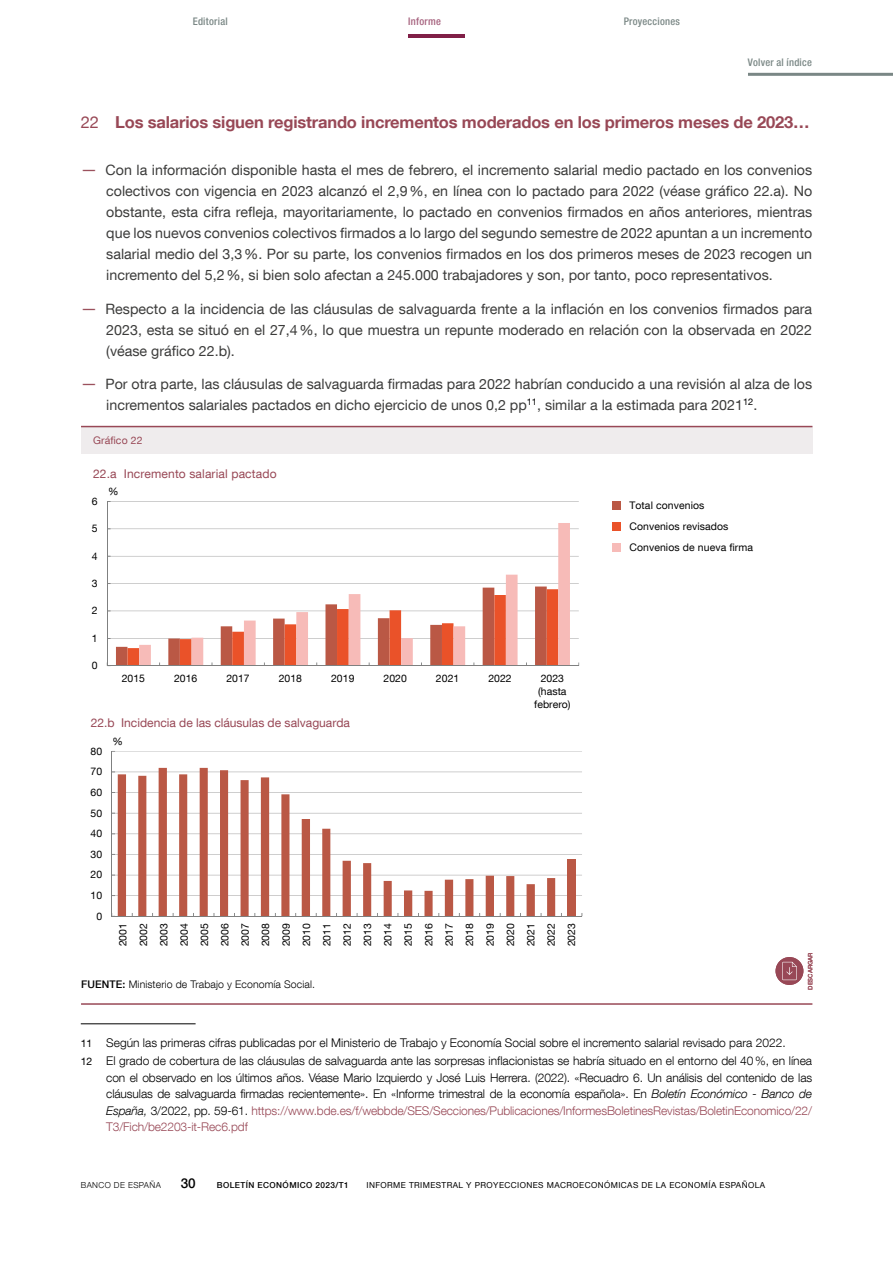
<style>
.page{position:relative;width:893px;height:1263px;background:#fff}
.page>*{position:absolute;margin:0;border:0;box-sizing:border-box;transform-origin:0 0}
.Ladillo_Ficha{font:700 16.5px "Bd E Neue Helvetica";letter-spacing:-.01em;color:#984856}
.Texto_ficha_Bullets{font:14.25px/21px "Bd E Neue Helvetica";color:#3c3c3b;text-align:justify}
.t1{font:500 13.5px "Bd E Neue Helvetica";color:#000}
.Citas_10_fichas{font:300 12px/16.5px "Bd E Neue Helvetica";color:#000;text-align:justify}
.t2{font:12px "Bd E Neue Helvetica";letter-spacing:.005em;color:#984856}
.t3{font:10.5px/20.4px "Bd E Neue Helvetica";letter-spacing:.01em;color:#000;text-align:center}
.t4{font:300 10.5px "Bd E Neue Helvetica";letter-spacing:.01em;color:#000}
.t5{font:500 condensed 10.5px "Bd E Neue Helvetica";letter-spacing:.025em;color:#7a8785}
.t6{font:10.5px "Bd E Neue Helvetica";letter-spacing:.01em;color:#984856}
.t7{font:500 condensed 10.5px "Bd E Neue Helvetica";letter-spacing:.025em;color:#a6627e}
.t8{font:8.25px "Bd E Neue Helvetica";letter-spacing:.05em;color:#000}
.t9{font:500 8.25px "Bd E Neue Helvetica";letter-spacing:.05em;color:#000}
.t10{font:300 8.25px "Bd E Neue Helvetica";letter-spacing:.05em;color:#000}
.t11{font:500 6px "Bd E Neue Helvetica";color:#984856}
.s1{font-weight:400}
.s2{font-size:16.5px;color:#9b515d}
.s3{font-weight:500}
.s4{font-weight:400;font-size:10.5px}
.s5{font-style:italic}
.s6{color:#984856}
</style>
<div class="page">
<hr style="left:408px;top:34px;width:57px;height:4px;background:#801f47">
<hr style="left:748px;top:73px;width:145px;height:3px;background:#7a8785">
<hr style="left:81px;top:1023px;width:115px;height:1px;background:#000">
<div style="left:81px;top:427px;width:731px;height:27px;background:#efeced"></div>
<hr style="left:81px;top:426px;width:731px;height:1px;background:#984856">
<hr style="left:81px;top:1003px;width:731px;height:2px;background:#984856">
<div style="left:613px;top:543px;width:8px;height:8px;background:#f7bbb8"></div>
<div style="left:613px;top:522px;width:8px;height:8px;background:#ea5229"></div>
<div style="left:613px;top:501px;width:8px;height:8px;background:#ba5845"></div>
<hr style="left:107px;top:638px;width:472px;height:1px;background:#a6a5a5">
<hr style="left:107px;top:611px;width:472px;height:1px;background:#a6a5a5">
<hr style="left:107px;top:583px;width:472px;height:1px;background:#a6a5a5">
<hr style="left:107px;top:556px;width:472px;height:1px;background:#a6a5a5">
<hr style="left:107px;top:529px;width:472px;height:1px;background:#a6a5a5">
<hr style="left:107px;top:501px;width:472px;height:1px;background:#a6a5a5">
<svg style="left:139px;top:523px;width:431px;height:142px"></svg>
<hr style="left:107px;top:501px;width:1px;height:165px;background:#7f8080">
<hr style="left:107px;top:665px;width:472px;height:1px;background:#7f8080">
<svg style="left:108px;top:583px;width:450px;height:82px"></svg>
<hr style="left:112px;top:895px;width:470px;height:1px;background:#a6a5a5">
<hr style="left:112px;top:875px;width:470px;height:1px;background:#a6a5a5">
<hr style="left:112px;top:854px;width:470px;height:1px;background:#a6a5a5">
<hr style="left:112px;top:833px;width:470px;height:1px;background:#a6a5a5">
<hr style="left:112px;top:813px;width:470px;height:1px;background:#a6a5a5">
<hr style="left:112px;top:792px;width:470px;height:1px;background:#a6a5a5">
<hr style="left:112px;top:772px;width:470px;height:1px;background:#a6a5a5">
<hr style="left:112px;top:751px;width:470px;height:1px;background:#a6a5a5">
<div style="left:568px;top:860px;width:8px;height:56px;background:#ba5845"></div>
<svg style="left:118px;top:768px;width:437px;height:148px"></svg>
<hr style="left:111px;top:751px;width:1px;height:165px;background:#7f8080">
<hr style="left:112px;top:916px;width:470px;height:1px;background:#7f8080">
<div style="left:775px;top:957px;width:28px;height:28px;background:#984856;border-radius:50%"></div>
<svg style="left:782px;top:962px;width:15px;height:18px"></svg>
<p class="t5" style="left:193px;top:15px;width:37px">Editorial</p>
<p class="t7" style="left:408px;top:15px;width:34px">Informe</p>
<p class="t5" style="left:624px;top:15px;width:58px">Proyecciones</p>
<p class="t5" style="left:748px;top:56px;width:65px">Volver al índice</p>
<h3 class="Ladillo_Ficha" style="left:81px;top:112px;width:730px"><span class="s1">22</span> Los salarios siguen registrando incrementos moderados en los primeros meses de 2023…</h3>
<p class="Texto_ficha_Bullets" style="left:106px;top:159px;width:707px;text-indent:-26px"><span class="s2">—</span> Con la información disponible hasta el mes de febrero, el incremento salarial medio pactado en los convenios colectivos con vigencia en 2023 alcanzó el 2,9%, en línea con lo pactado para 2022 (véase gráfico 22.a). No obstante, esta cifra refleja, mayoritariamente, lo pactado en convenios firmados en años anteriores, mientras que los nuevos convenios colectivos firmados a lo largo del segundo semestre de 2022 apuntan a un incremento salarial medio del 3,3%. Por su parte, los convenios firmados en los dos primeros meses de 2023 recogen un incremento del 5,2%, si bien solo afectan a 245.000 trabajadores y son, por tanto, poco representativos.</p>
<p class="Texto_ficha_Bullets" style="left:106px;top:298px;width:707px;text-indent:-26px"><span class="s2">—</span> Respecto a la incidencia de las cláusulas de salvaguarda frente a la inflación en los convenios firmados para 2023, esta se situó en el 27,4%, lo que muestra un repunte moderado en relación con la observada en 2022 (véase gráfico 22.b).</p>
<p class="Texto_ficha_Bullets" style="left:106px;top:373px;width:707px;text-indent:-26px"><span class="s2">—</span> Por otra parte, las cláusulas de salvaguarda firmadas para 2022 habrían conducido a una revisión al alza de los incrementos salariales pactados en dicho ejercicio de unos 0,2 pp<sup>11</sup>, similar a la estimada para 2021<sup>12</sup>.</p>
<p class="t6" style="left:93px;top:434px;width:51px">Gráfico 22</p>
<p class="t2" style="left:93px;top:467px;width:185px">22.a Incremento salarial pactado</p>
<p class="t3" style="left:92px;top:491px;width:7px">6</p>
<p class="t3" style="left:92px;top:518px;width:7px">5</p>
<p class="t3" style="left:92px;top:545px;width:7px">4</p>
<p class="t3" style="left:92px;top:573px;width:7px">3</p>
<p class="t3" style="left:92px;top:600px;width:7px">2</p>
<p class="t3" style="left:92px;top:628px;width:7px">1</p>
<p class="t3" style="left:92px;top:655px;width:7px">0</p>
<p class="t3" style="left:108px;top:481px;width:12px">%</p>
<p class="t3" style="left:122px;top:668px;width:25px">2015</p>
<p class="t3" style="left:174px;top:668px;width:25px">2016</p>
<p class="t3" style="left:226px;top:668px;width:25px">2017</p>
<p class="t3" style="left:279px;top:668px;width:25px">2018</p>
<p class="t3" style="left:331px;top:668px;width:25px">2019</p>
<p class="t3" style="left:384px;top:668px;width:25px">2020</p>
<p class="t3" style="left:436px;top:668px;width:25px">2021</p>
<p class="t3" style="left:488px;top:668px;width:25px">2022</p>
<p class="t3" style="left:534px;top:672px;width:38px;line-height:12.6px">2023 (hasta febrero)</p>
<p class="t2" style="left:91px;top:715px;width:261px">22.b Incidencia de las cláusulas de salvaguarda</p>
<p class="t3" style="left:91px;top:740px;width:13px">80</p>
<p class="t3" style="left:91px;top:761px;width:13px">70</p>
<p class="t3" style="left:91px;top:782px;width:13px">60</p>
<p class="t3" style="left:91px;top:802px;width:13px">50</p>
<p class="t3" style="left:91px;top:823px;width:13px">40</p>
<p class="t3" style="left:91px;top:844px;width:13px">30</p>
<p class="t3" style="left:91px;top:864px;width:13px">20</p>
<p class="t3" style="left:91px;top:885px;width:13px">10</p>
<p class="t3" style="left:96px;top:906px;width:7px">0</p>
<p class="t3" style="left:113px;top:731px;width:12px">%</p>
<p class="t3" style="left:112px;top:946px;width:25px;text-align:justify;rotate:-90deg">2001<br>2002<br>2003<br>2004<br>2005<br>2006<br>2007<br>2008<br>2009<br>2010<br>2011<br>2012<br>2013<br>2014<br>2015<br>2016<br>2017<br>2018<br>2019<br>2020<br>2021<br>2022<br>2023</p>
<p class="t4" style="left:81px;top:978px;width:235px"><span class="s3">FUENTE:</span> Ministerio de Trabajo y Economía Social.</p>
<p class="t3" style="left:629px;top:495px;width:77px">Total convenios</p>
<p class="t3" style="left:629px;top:515px;width:101px">Convenios revisados</p>
<p class="t3" style="left:629px;top:537px;width:125px">Convenios de nueva firma</p>
<p class="t11" style="left:807px;top:990px;width:39px;rotate:-90deg">DESCARGAR</p>
<p class="Citas_10_fichas" style="left:81px;top:1034px;width:706px"><span class="s4">11</span> Según las primeras cifras publicadas por el Ministerio de Trabajo y Economía Social sobre el incremento salarial revisado para 2022.</p>
<p class="Citas_10_fichas" style="left:106px;top:1052px;width:707px;text-indent:-26px"><span class="s4">12</span> El grado de cobertura de las cláusulas de salvaguarda ante las sorpresas inflacionistas se habría situado en el entorno del 40%, en línea con el observado en los últimos años. Véase Mario Izquierdo y José Luis Herrera. (2022). «Recuadro 6. Un análisis del contenido de las cláusulas de salvaguarda firmadas recientemente». En «Informe trimestral de la economía española». En <span class="s5">Boletín Económico - Banco de España,</span> 3/2022, pp. 59-61. <span class="s6">https://www.bde.es/f/webbde/SES/Secciones/Publicaciones/InformesBoletinesRevistas/BoletinEconomico/22/ T3/Fich/be2203-it-Rec6.pdf</span></p>
<p class="t10" style="left:81px;top:1180px;width:82px">BANCO DE ESPAÑA</p>
<p class="t1" style="left:181px;top:1175px;width:16px">30</p>
<p class="t9" style="left:217px;top:1180px;width:133px">BOLETÍN ECONÓMICO 2023/T1</p>
<p class="t8" style="left:366px;top:1180px;width:400px">INFORME TRIMESTRAL Y PROYECCIONES MACROECONÓMICAS DE LA ECONOMÍA ESPAÑOLA</p>
</div>
